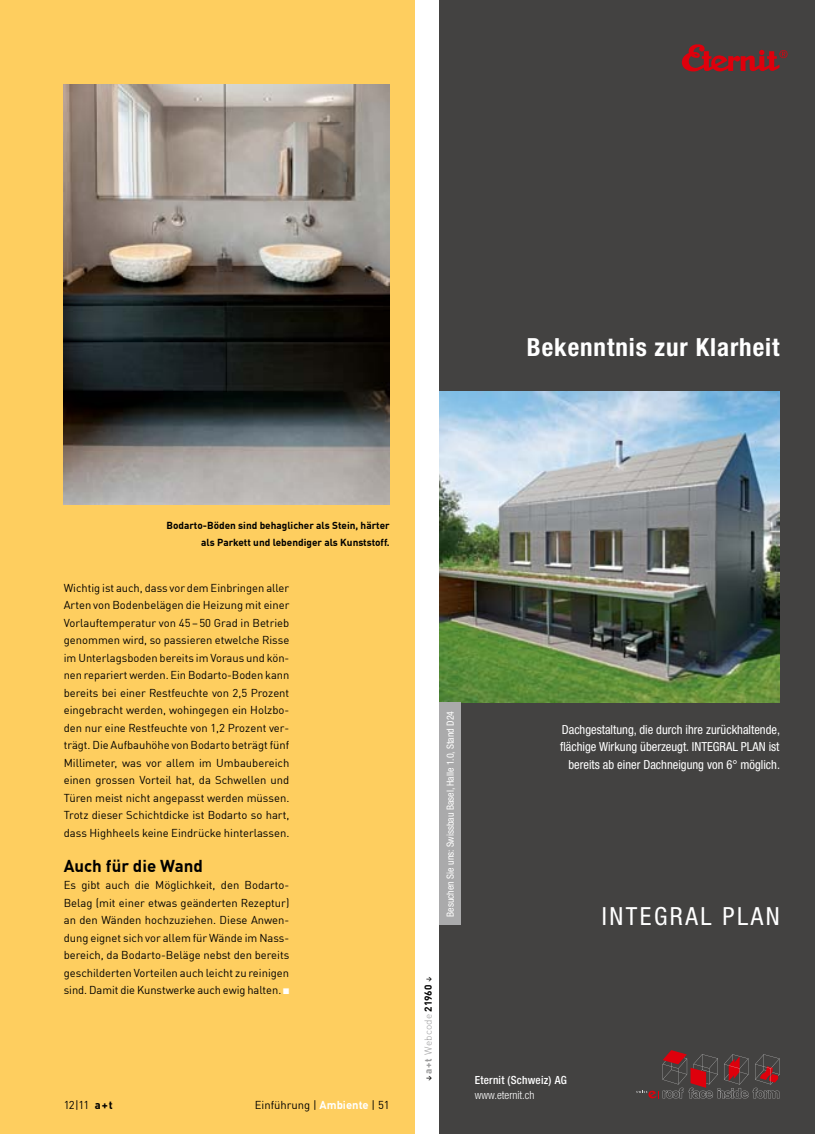
<style>
.page{position:relative;width:815px;height:1134px;background:#fff}
.page>*{position:absolute;margin:0;border:0;box-sizing:border-box;transform-origin:0 0}
.t1{font:700 condensed 25px "Helvetica Neue";letter-spacing:.035em;color:#fff}
.t2{font:condensed 25px "Helvetica Neue";letter-spacing:.1em;color:#fff}
.t3{font:700 16.88px "DIN Offc";color:#000}
.t4{font:condensed 12.5px/17.5px "Helvetica Neue";color:#fff;text-align:right}
.t5{font:11.25px/17.5px "DIN Offc";color:#000;text-align:justify}
.t6{font:500 condensed 11.25px/15px "Helvetica Neue";letter-spacing:.02em;color:#fff}
.t7{font:700 10px/16.2px "DIN Offc";color:#000;text-align:right}
.t8{font:300 10px "DIN Offc";letter-spacing:.015em;color:#9c9c9d}
.t9{font:condensed 9.88px "Helvetica Neue";color:#fff}
.s1{color:#fff}
.s2{font-weight:700}
.s3{font-weight:700;color:#fff}
.s4{font-weight:700;font-size:5.62px;color:#000}
.s5{font-weight:700;color:#000}
.s6{font-weight:300}
</style>
<div class="page">
<div style="left:0;top:0;width:415px;height:1134px;background:#fece5f"></div>
<div style="left:439px;top:0;width:376px;height:1134px;background:#434241"></div>
<svg style="left:682px;top:44px;width:106px;height:27px"></svg>
<svg style="left:636px;top:1050px;width:144px;height:48px"></svg>
<img style="left:439px;top:391px;width:341px;height:312px">
<div style="left:439px;top:703px;width:22px;height:222px;background:#aaaaab"></div>
<img style="left:64px;top:84px;width:326px;height:420px">
<p class="t1" style="left:527px;top:332px;width:254px">Bekenntnis zur Klarheit</p>
<p class="t7" style="left:166px;top:517px;width:225px">Bodarto-Böden sind behaglicher als Stein, härter als Parkett und lebendiger als Kunststoff.</p>
<p class="t5" style="left:64px;top:579px;width:227px">Wichtig ist auch, dass vor dem Einbringen aller Arten von Bodenbelägen die Heizung mit einer Vorlauftemperatur von 45 – 50 Grad in Betrieb genommen wird, so passieren etwelche Risse im Unterlagsboden bereits im Voraus und kön&shy;nen repariert werden. Ein Bodarto-Boden kann bereits bei einer Restfeuchte von 2,5 Prozent eingebracht werden, wohingegen ein Holzbo&shy;den nur eine Restfeuchte von 1,2 Prozent ver&shy;trägt. Die Aufbauhöhe von Bodarto beträgt fünf Millimeter, was vor allem im Umbaubereich einen grossen Vorteil hat, da Schwellen und Türen meist nicht angepasst werden müssen.<br>Trotz dieser Schichtdicke ist Bodarto so hart, dass Highheels keine Eindrücke hinterlassen.</p>
<p class="t3" style="left:64px;top:854px;width:141px">Auch für die Wand</p>
<p class="t5" style="left:64px;top:876px;width:227px">Es gibt auch die Möglichkeit, den Bodarto-Belag (mit einer etwas geänderten Rezeptur) an den Wänden hochzuziehen. Diese Anwen&shy;dung eignet sich vor allem für Wände im Nass&shy;bereich, da Bodarto-Beläge nebst den bereits geschilderten Vorteilen auch leicht zu reinigen sind. Damit die Kunstwerke auch ewig halten. <span class="s1">■</span></p>
<p class="t5" style="left:64px;top:1096px;width:51px">12|11 <span class="s2">a+t</span></p>
<p class="t5" style="left:255px;top:1096px;width:136px">Einführung | <span class="s3">Ambiente</span> | 51</p>
<p class="t9" style="left:445px;top:917px;width:208px;rotate:-90deg">Besuchen Sie uns: Swissbau Basel, Halle 1.0, Stand D24</p>
<p class="t4" style="left:560px;top:721px;width:221px">Dachgestaltung, die durch ihre zurückhaltende, flächige Wirkung überzeugt. INTEGRAL PLAN ist bereits ab einer Dachneigung von 6° möglich.</p>
<p class="t2" style="left:602px;top:902px;width:179px">INTEGRAL PLAN</p>
<p class="t8" style="left:422px;top:1081px;width:106px;rotate:-90deg"><span class="s4">↓</span> <span class="s2">a+t</span> Webcode <span class="s5">21960</span> <span class="s4">↓</span></p>
<p class="t6" style="left:475px;top:1072px;width:93px">Eternit (Schweiz) AG <span class="s6">www.eternit.ch</span></p>
</div>
